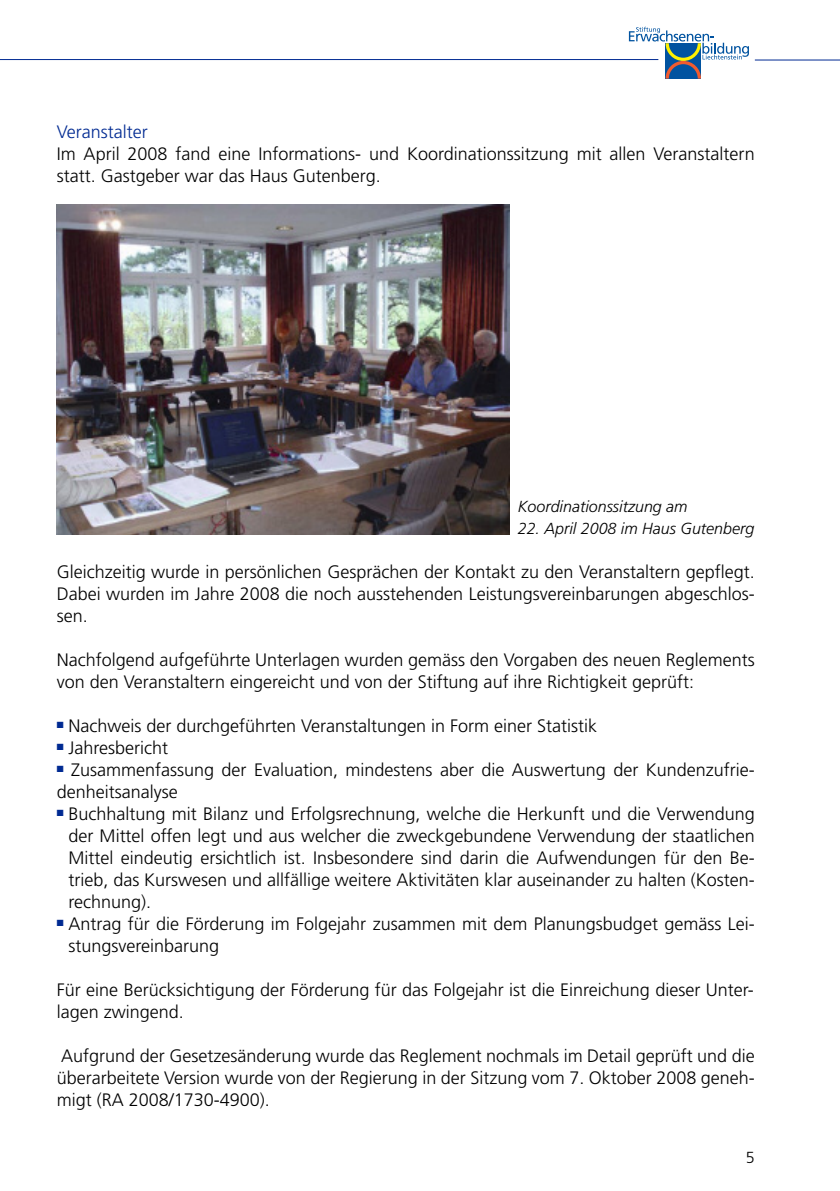
<style>
.page{position:relative;width:840px;height:1191px;background:#fff}
.page>*{position:absolute;margin:0;border:0;box-sizing:border-box;transform-origin:0 0}
.t1{font:300 18px/22px "Frutiger";color:#000}
.t2{font:300 18px "Frutiger";color:#002a92}
.t3{font:italic 300 16px "Frutiger";color:#000}
.t4{font:300 16px "Frutiger";color:#000}
</style>
<div class="page">
<svg style="left:628px;top:27px;width:120px;height:52px"></svg>
<hr style="left:0;top:59px;width:658px;height:1px;background:#002a92">
<hr style="left:754px;top:59px;width:85px;height:1px;background:#002a92">
<img style="left:57px;top:205px;width:452px;height:330px">
<p class="t2" style="left:57px;top:125px;width:92px">Veranstalter</p>
<p class="t1" style="left:57px;top:144px;width:699px">Im April 2008 fand eine Informations- und Koordinationssitzung mit allen Veranstaltern statt. Gastgeber war das Haus Gutenberg.</p>
<p class="t3" style="left:517px;top:500px;width:171px">Koordinationssitzung am</p>
<p class="t3" style="left:517px;top:522px;width:238px">22. April 2008 im Haus Gutenberg</p>
<p class="t1" style="left:57px;top:562px;width:699px;text-align:justify">Gleichzeitig wurde in persönlichen Gesprächen der Kontakt zu den Veranstaltern gepflegt.<br>Dabei wurden im Jahre 2008 die noch ausstehenden Leistungsvereinbarungen abgeschlos&shy;sen.</p>
<p class="t1" style="left:57px;top:650px;width:699px">Nachfolgend aufgeführte Unterlagen wurden gemäss den Vorgaben des neuen Reglements von den Veranstaltern eingereicht und von der Stiftung auf ihre Richtigkeit geprüft:</p>
<p class="t1" style="left:57px;top:716px;width:541px"><sup>■</sup> Nachweis der durchgeführten Veranstaltungen in Form einer Statistik</p>
<p class="t1" style="left:57px;top:738px;width:113px"><sup>■</sup> Jahresbericht</p>
<p class="t1" style="left:57px;top:760px;width:699px"><sup>■</sup> Zusammenfassung der Evaluation, mindestens aber die Auswertung der Kundenzufrie&shy;denheitsanalyse</p>
<p class="t1" style="left:68px;top:804px;width:687px;text-align:justify;text-indent:-12px"><sup>■</sup> Buchhaltung mit Bilanz und Erfolgsrechnung, welche die Herkunft und die Verwendung der Mittel offen legt und aus welcher die zweckgebundene Verwendung der staatlichen Mittel eindeutig ersichtlich ist. Insbesondere sind darin die Aufwendungen für den Be&shy;trieb, das Kurswesen und allfällige weitere Aktivitäten klar auseinander zu halten (Kosten&shy;rechnung).</p>
<p class="t1" style="left:68px;top:914px;width:687px;text-indent:-12px"><sup>■</sup> Antrag für die Förderung im Folgejahr zusammen mit dem Planungsbudget gemäss Lei&shy;stungsvereinbarung</p>
<p class="t1" style="left:57px;top:980px;width:698px">Für eine Berücksichtigung der Förderung für das Folgejahr ist die Einreichung dieser Unter&shy;lagen zwingend.</p>
<p class="t1" style="left:57px;top:1046px;width:699px;text-align:justify">Aufgrund der Gesetzesänderung wurde das Reglement nochmals im Detail geprüft und die überarbeitete Version wurde von der Regierung in der Sitzung vom 7. Oktober 2008 geneh&shy;migt (RA 2008/1730-4900).</p>
<p class="t4" style="left:745px;top:1151px;width:10px">5</p>
</div>
